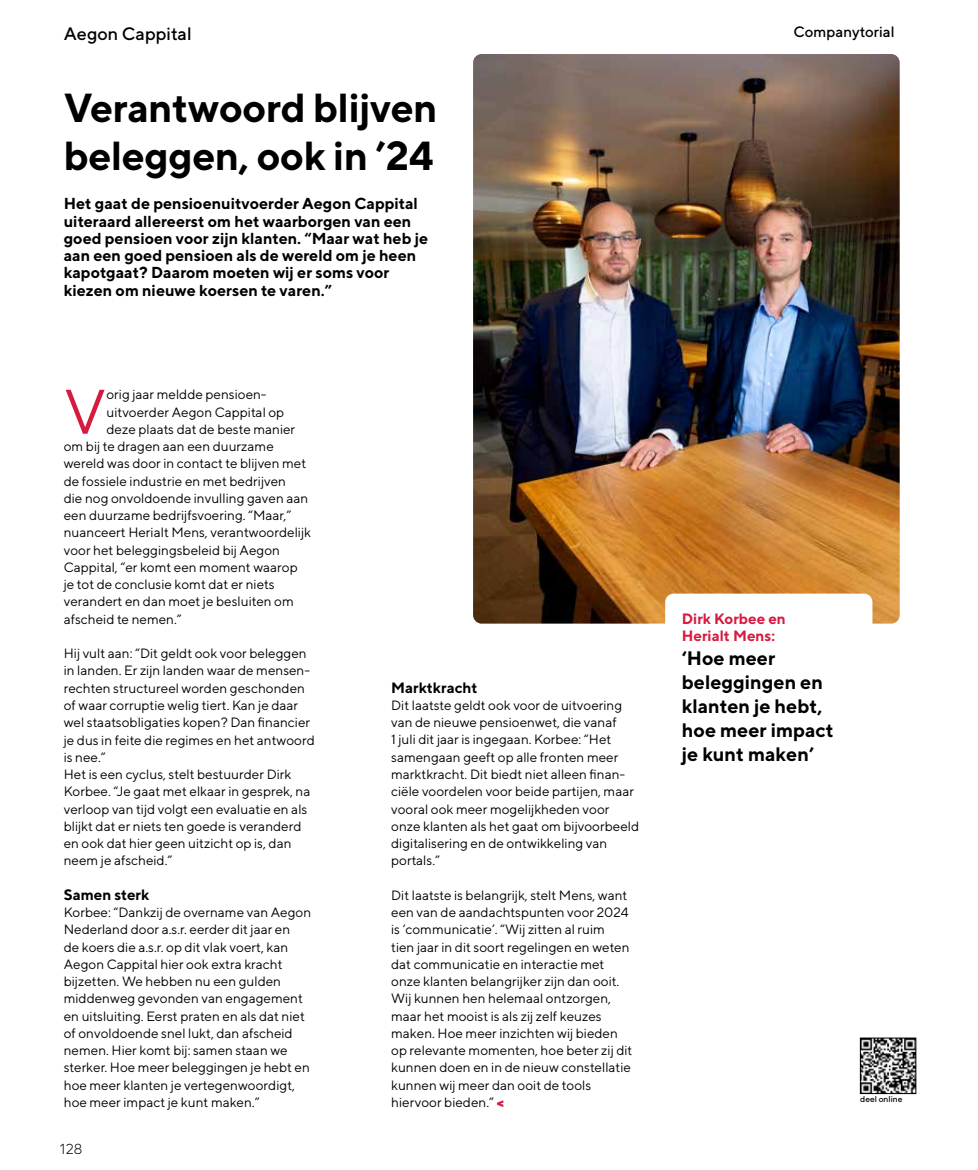
<style>
.page{position:relative;width:978px;height:1170px;background:#fff}
.page>*{position:absolute;margin:0;border:0;box-sizing:border-box;transform-origin:0 0}
.t1{font:62.85px "TT Norms";color:#d71a40}
.t2{font:700 40.5px/48px "TT Norms";letter-spacing:-.01em;color:#000}
.t3{font:700 19.5px/24px "TT Norms";color:#000}
.t4{font:500 18px "TT Norms";color:#000}
.t5{font:700 15.9px/17.2px "TT Norms";color:#000}
.t6{font:700 15px/17.2px "TT Norms";color:#d71a40}
.t7{font:700 15px "TT Norms";color:#000}
.t8{font:500 15px "TT Norms";color:#000}
.t9{font:300 15px "Linotte";color:#000}
.t10{font:13.5px/17.2px "TT Norms";color:#000}
.t11{font:500 8.4px "TT Norms";color:#000}
.s1{font-weight:900;color:#d71a40}
</style>
<div class="page">
<img style="left:473px;top:54px;width:427px;height:569px">
<img style="left:862px;top:1039px;width:52px;height:52px">
<div style="left:860px;top:1037px;width:56px;height:56px;border:1px solid #000"></div>
<div style="left:665px;top:593px;width:207px;height:167px;background:#fff;border-radius:9px"></div>
<h3 class="t4" style="left:64px;top:22px;width:129px">Aegon Cappital</h3>
<p class="t8" style="left:793px;top:23px;width:103px">Companytorial</p>
<h2 class="t2" style="left:64px;top:83px;width:375px">Verantwoord blijven beleggen, ook in ’24</h2>
<p class="t5" style="left:64px;top:195px;width:366px">Het gaat de pensioenuitvoerder Aegon Cappital uiteraard allereerst om het waarborgen van een goed pensioen voor zijn klanten. “Maar wat heb je aan een goed pensioen als de wereld om je heen kapotgaat? Daarom moeten wij er soms voor kiezen om nieuwe koersen te varen.”</p>
<h1 class="t1" style="left:64px;top:373px;width:44px">V</h1>
<p class="t10" style="left:106px;top:385px;width:162px">orig jaar meldde pensioen-</p>
<p class="t10" style="left:106px;top:403px;width:179px">uitvoerder Aegon Cappital op</p>
<p class="t10" style="left:106px;top:420px;width:190px">deze plaats dat de beste manier</p>
<p class="t10" style="left:64px;top:437px;width:212px">om bij te dragen aan een duurzame</p>
<p class="t10" style="left:64px;top:454px;width:244px">wereld was door in contact te blijven met</p>
<p class="t10" style="left:64px;top:472px;width:224px">de fossiele industrie en met bedrijven</p>
<p class="t10" style="left:64px;top:489px;width:246px">die nog onvoldoende invulling gaven aan</p>
<p class="t10" style="left:64px;top:506px;width:229px">een duurzame bedrijfsvoering. “Maar,”</p>
<p class="t10" style="left:64px;top:523px;width:249px">nuanceert Herialt Mens, verantwoordelijk</p>
<p class="t10" style="left:64px;top:541px;width:218px">voor het beleggingsbeleid bij Aegon</p>
<p class="t10" style="left:64px;top:558px;width:236px">Cappital, “er komt een moment waarop</p>
<p class="t10" style="left:64px;top:575px;width:212px">je tot de conclusie komt dat er niets</p>
<p class="t10" style="left:64px;top:592px;width:232px">verandert en dan moet je besluiten om</p>
<p class="t10" style="left:64px;top:610px;width:120px">afscheid te nemen.”</p>
<p class="t10" style="left:64px;top:644px;width:253px">Hij vult aan: “Dit geldt ook voor beleggen in landen. Er zijn landen waar de mensen&shy;rechten structureel worden geschonden of waar corruptie welig tiert. Kan je daar wel staatsobligaties kopen? Dan financier je dus in feite die regimes en het antwoord is nee.”<br>Het is een cyclus, stelt bestuurder Dirk Korbee. “Je gaat met elkaar in gesprek, na verloop van tijd volgt een evaluatie en als blijkt dat er niets ten goede is veranderd en ook dat hier geen uitzicht op is, dan neem je afscheid.”</p>
<p class="t7" style="left:64px;top:885px;width:87px">Samen sterk</p>
<p class="t10" style="left:64px;top:903px;width:249px">Korbee: “Dankzij de overname van Aegon Nederland door a.s.r. eerder dit jaar en<br>de koers die a.s.r. op dit vlak voert, kan Aegon Cappital hier ook extra kracht bijzetten. We hebben nu een gulden middenweg gevonden van engagement en uitsluiting. Eerst praten en als dat niet of onvoldoende snel lukt, dan afscheid nemen. Hier komt bij: samen staan we sterker. Hoe meer beleggingen je hebt en hoe meer klanten je vertegenwoordigt, hoe meer impact je kunt maken.”</p>
<p class="t9" style="left:60px;top:1140px;width:24px">128</p>
<p class="t7" style="left:391px;top:678px;width:88px">Marktkracht</p>
<p class="t10" style="left:391px;top:696px;width:249px">Dit laatste geldt ook voor de uitvoering van de nieuwe pensioenwet, die vanaf<br>1 juli dit jaar is ingegaan. Korbee: “Het samengaan geeft op alle fronten meer marktkracht. Dit biedt niet alleen finan&shy;ciële voordelen voor beide partijen, maar vooral ook meer mogelijkheden voor onze klanten als het gaat om bijvoorbeeld digitalisering en de ontwikkeling van portals.”</p>
<p class="t10" style="left:391px;top:886px;width:243px">Dit laatste is belangrijk, stelt Mens, want een van de aandachtspunten voor 2024 is ‘communicatie’. “Wij zitten al ruim<br>tien jaar in dit soort regelingen en weten dat communicatie en interactie met onze klanten belangrijker zijn dan ooit.<br>Wij kunnen hen helemaal ontzorgen, maar het mooist is als zij zelf keuzes maken. Hoe meer inzichten wij bieden op relevante momenten, hoe beter zij dit kunnen doen en in de nieuw constellatie kunnen wij meer dan ooit de tools hiervoor bieden.” <span class="s1">&lt;</span></p>
<p class="t6" style="left:682px;top:609px;width:106px">Dirk Korbee en<br>Herialt Mens:</p>
<h3 class="t3" style="left:682px;top:645px;width:153px">‘Hoe meer beleggingen en klanten je hebt, hoe meer impact je kunt maken’</h3>
<p class="t11" style="left:860px;top:1093px;width:44px">deel online</p>
</div>
